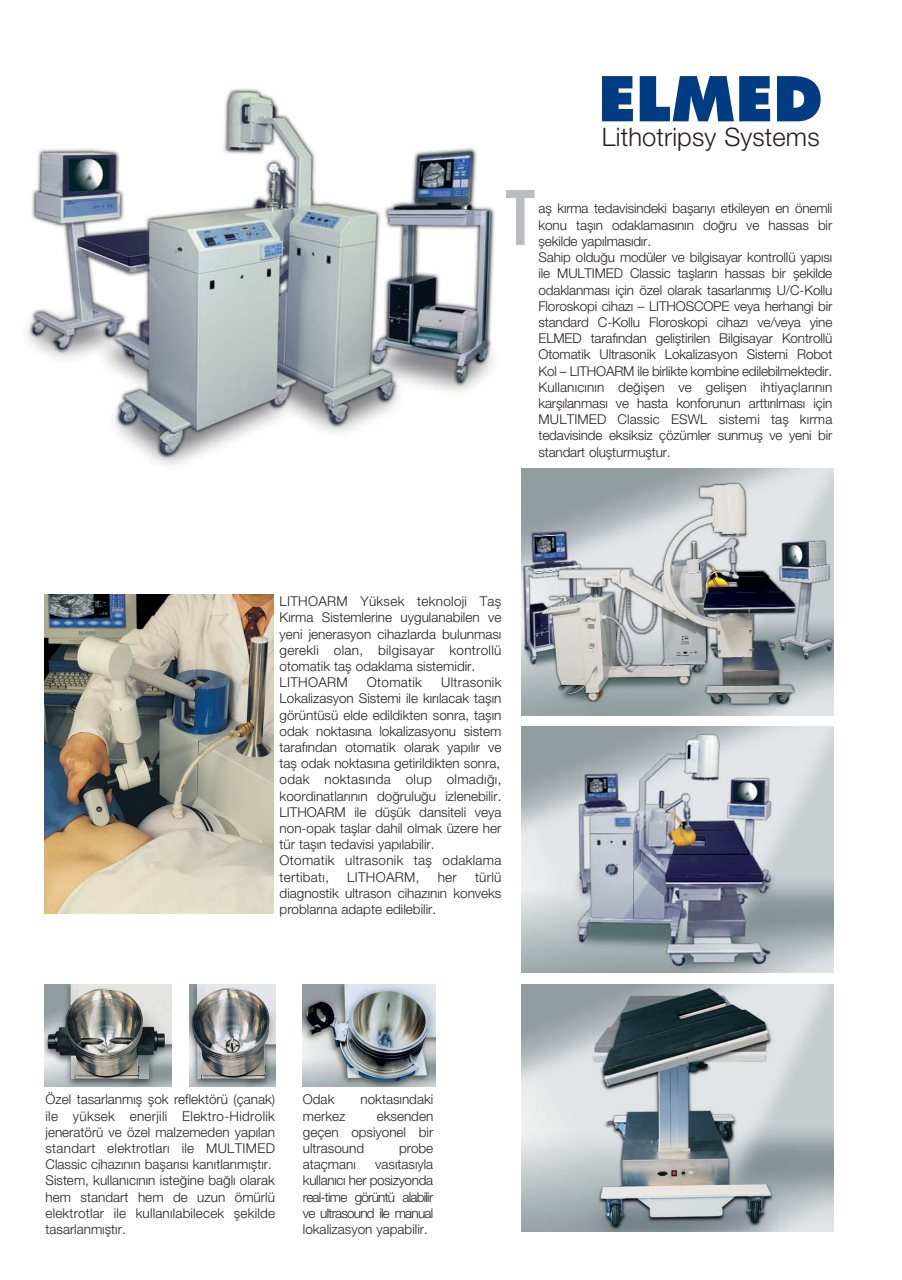
<style>
.page{position:relative;width:902px;height:1280px;background:#fff}
.page>*{position:absolute;margin:0;border:0;box-sizing:border-box;transform-origin:0 0}
.t1{font:700 condensed 73.35px "Helvetica";color:#bbbdc0;scale:.83 1}
.t2{font:700 60px "Futura Ext";color:#013b82}
.t3{font:300 25.5px "Helvetica Neu";letter-spacing:.005em;color:#231f20}
.t4{font:300 13.5px/16.2px "Helvetica Neu";color:#231f20}
.t5{font:300 13.5px "Helvetica Neu";letter-spacing:.02em;color:#231f20}
</style>
<div class="page">
<img style="left:27px;top:88px;width:807px;height:1144px">
<div style="left:301px;top:1092px;width:134px;height:167px;background:#fff"></div>
<img style="left:45px;top:594px;width:228px;height:319px">
<img style="left:521px;top:984px;width:312px;height:247px">
<img style="left:521px;top:468px;width:312px;height:247px">
<img style="left:521px;top:726px;width:312px;height:246px">
<img style="left:45px;top:984px;width:127px;height:103px">
<img style="left:190px;top:984px;width:86px;height:103px">
<img style="left:302px;top:984px;width:133px;height:103px">
<h2 class="t2" style="left:598px;top:71px;width:226px">ELMED</h2>
<h3 class="t3" style="left:602px;top:128px;width:219px">Lithotripsy Systems</h3>
<h1 class="t1" style="left:505px;top:193px;width:38px">T</h1>
<p class="t4" style="left:538px;top:202px;width:295px">afl k›rma tedavisindeki baflar›y› etkileyen en önemli konu tafl›n odaklamas›n›n do¤ru ve hassas bir flekilde yap›lmas›d›r.<br>Sahip oldu¤u modüler ve bilgisayar kontrollü yap›s› ile MULTIMED Classic tafllar›n hassas bir flekilde odaklanmas› için özel olarak tasarlanm›fl U/C-Kollu Floroskopi cihaz› – LITHOSCOPE veya herhangi bir standard C-Kollu Floroskopi cihaz› ve/veya yine ELMED taraf›ndan gelifltirilen Bilgisayar Kontrollü Otomatik Ultrasonik Lokalizasyon Sistemi Robot Kol – LITHOARM ile birlikte kombine edilebilmektedir.<br>Kullan›c›n›n de¤iflen ve geliflen ihtiyaçlar›n›n karfl›lanmas› ve hasta konforunun artt›r›lmas› için MULTIMED Classic ESWL sistemi tafl k›rma tedavisinde eksiksiz çözümler sunmufl ve yeni bir standart oluflturmufltur.</p>
<p class="t4" style="left:279px;top:595px;width:223px">LITHOARM Yüksek teknoloji Tafl<br>K›rma Sistemlerine uygulanabilen ve yeni jenerasyon cihazlarda bulunmas› gerekli olan, bilgisayar kontrollü otomatik tafl odaklama sistemidir.<br>LITHOARM</p>
<p class="t5" style="left:367px;top:677px;width:57px">Otomatik</p>
<p class="t4" style="left:279px;top:676px;width:223px;text-indent:162px">Ultrasonik Lokalizasyon Sistemi ile k›r›lacak tafl›n görüntüsü elde edildikten sonra, tafl›n odak noktas›na lokalizasyonu sistem taraf›ndan otomatik olarak yap›l›r ve tafl odak noktas›na getirildikten sonra, odak noktas›nda olup olmad›¤›, koordinatlar›n›n do¤rulu¤u izlenebilir.<br>LITHOARM ile düflük dansiteli veya non-opak tafllar dahil olmak üzere her tür tafl›n tedavisi yap›labilir.<br>Otomatik ultrasonik tafl odaklama tertibat›,</p>
<p class="t5" style="left:347px;top:872px;width:74px">LITHOARM,</p>
<p class="t4" style="left:437px;top:870px;width:21px">her</p>
<p class="t4" style="left:279px;top:870px;width:223px;text-align:justify;text-indent:195px">türlü diagnostik ultrason cihaz›n›n konveks problar›na adapte edilebilir.</p>
<p class="t4" style="left:45px;top:1093px;width:231px">Özel tasarlanm›fl flok reflektörü (çanak) ile yüksek enerjili Elektro-Hidrolik jeneratörü ve özel malzemeden yap›lan standart elektrotlar› ile MULTIMED Classic cihaz›n›n baflar›s› kan›tlanm›flt›r.<br>Sistem, kullan›c›n›n iste¤ine ba¤l› olarak hem standart hem de uzun ömürlü elektrotlar ile kullan›labilecek flekilde tasarlanm›flt›r.</p>
<p class="t4" style="left:303px;top:1093px;width:33px">Odak</p>
<p class="t4" style="left:360px;top:1093px;width:74px">noktas›ndaki</p>
<p class="t4" style="left:303px;top:1109px;width:132px;text-align:justify;text-indent:74px">eksenden geçen opsiyonel bir ultrasound</p>
<p class="t4" style="left:303px;top:1109px;width:44px">merkez</p>
<p class="t4" style="left:399px;top:1141px;width:36px">probe</p>
<p class="t4" style="left:303px;top:1157px;width:132px;text-align:justify;text-indent:72px">vas›tas›yla kullan›c› her posizyonda real-time görüntü alabilir ve ultrasound ile manual lokalizasyon yapabilir.</p>
<p class="t4" style="left:303px;top:1157px;width:54px">ataçman›</p>
</div>
